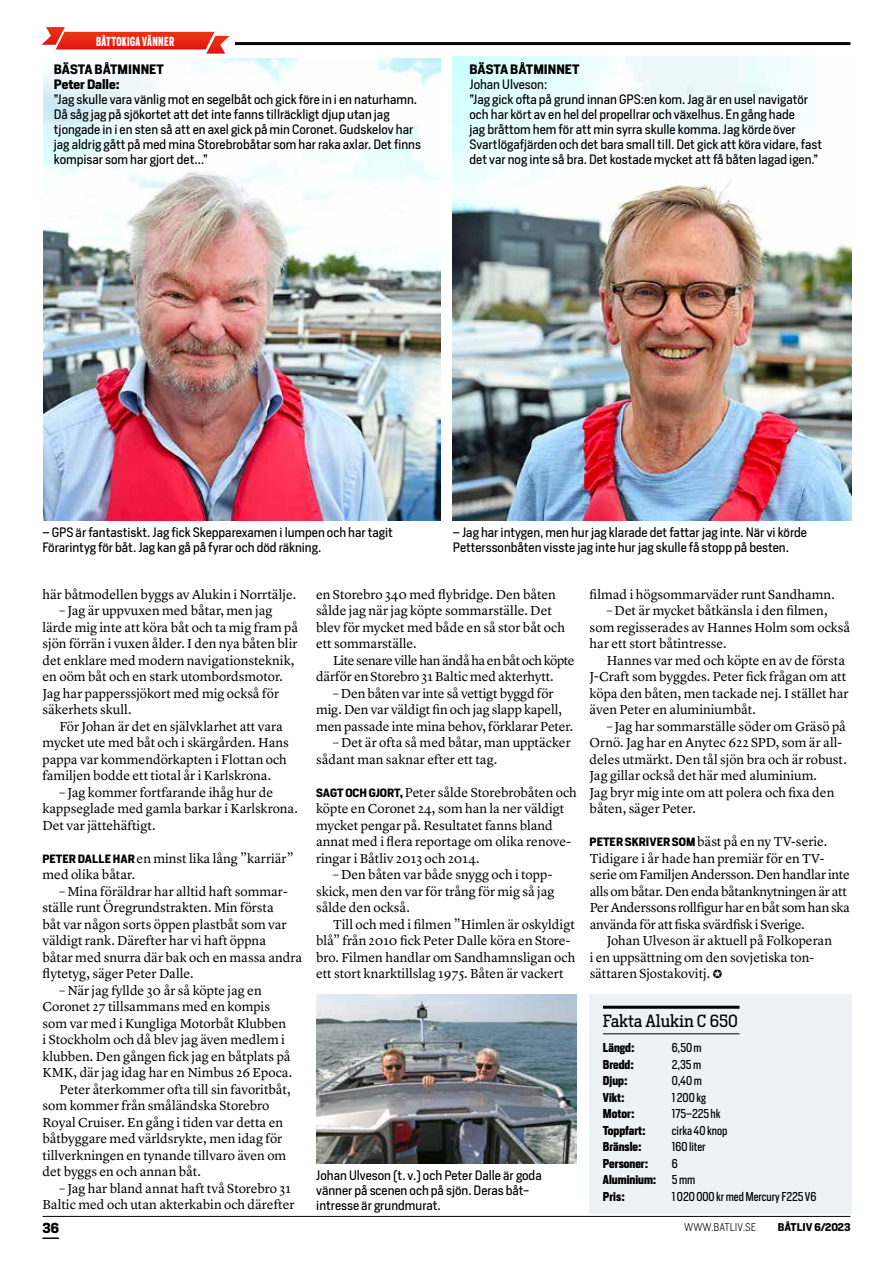
<style>
.page{position:relative;width:893px;height:1263px;background:#fff}
.page>*{position:absolute;margin:0;border:0;box-sizing:border-box;transform-origin:0 0}
.t1{font:16.5px "Heron Serif";color:#000}
.t2{font:13.5px/16.5px "Lyon Text";color:#000}
.t3{font:13.5px/16.5px "Lyon Text";letter-spacing:-.02em;color:#000}
.t4{font:700 13.5px "Heron Serif";color:#000}
.t5{font:12.75px/15px "Heron Sans";color:#000}
.t6{font:700 12.75px/15px "Heron Sans";letter-spacing:-.005em;color:#000}
.t7{font:700 12.15px "Heron Sans Cond";letter-spacing:.04em;color:#fff;scale:.77 1}
.t8{font:12px "Heron Sans Cond";color:#000}
.t9{font:700 12px "Heron Sans Cond";color:#000}
.t10{font:300 10.5px "Heron Sans";color:#000}
.t11{font:700 10.5px "Heron Sans";color:#000}
.s1{font-family:"Heron Sans";font-weight:700;font-size:11.25px}
</style>
<div class="page">
<hr style="left:43px;top:1216px;width:807px;height:1px;background:#000">
<svg style="left:43px;top:1237px;width:16px;height:2px"></svg>
<img style="left:453px;top:57px;width:398px;height:463px">
<img style="left:43px;top:58px;width:397px;height:462px">
<div style="left:589px;top:995px;width:262px;height:219px;background:#ecf2f6"></div>
<img style="left:316px;top:995px;width:261px;height:168px">
<hr style="left:235px;top:42px;width:615px;height:3px;background:#000">
<svg style="left:42px;top:27px;width:188px;height:27px"></svg>
<hr style="left:603px;top:1033px;width:136px;height:1px;background:#000">
<hr style="left:603px;top:1006px;width:136px;height:3px;background:#000">
<p class="t7" style="left:96px;top:33px;width:103px">BÅTTOKIGA VÄNNER</p>
<p class="t6" style="left:54px;top:62px;width:112px">BÄSTA BÅTMINNET<br>Peter Dalle:</p>
<p class="t5" style="left:54px;top:92px;width:369px">”Jag skulle vara vänlig mot en segelbåt och gick före in i en naturhamn.<br>Då såg jag på sjökortet att det inte fanns tillräckligt djup utan jag tjongade in i en sten så att en axel gick på min Coronet. Gudskelov har jag aldrig gått på med mina Storebrobåtar som har raka axlar. Det finns kompisar som har gjort det…”</p>
<p class="t6" style="left:469px;top:62px;width:112px">BÄSTA BÅTMINNET</p>
<p class="t5" style="left:469px;top:77px;width:354px">Johan Ulveson:<br>”Jag gick ofta på grund innan GPS:en kom. Jag är en usel navigatör och har kört av en hel del propellrar och växelhus. En gång hade<br>jag bråttom hem för att min syrra skulle komma. Jag körde över Svartlögafjärden och det bara small till. Det gick att köra vidare, fast det var nog inte så bra. Det kostade mycket att få båten lagad igen.”</p>
<p class="t5" style="left:43px;top:524px;width:352px">– GPS är fantastiskt. Jag fick Skepparexamen i lumpen och har tagit<br>Förarintyg för båt. Jag kan gå på fyrar och död räkning.</p>
<p class="t5" style="left:453px;top:524px;width:356px">– Jag har intygen, men hur jag klarade det fattar jag inte. När vi körde<br>Petterssonbåten visste jag inte hur jag skulle få stopp på besten.</p>
<p class="t2" style="left:43px;top:585px;width:255px">här båtmodellen byggs av Alukin i Norrtälje.</p>
<p class="t2" style="left:43px;top:601px;width:257px;text-indent:17px">– Jag är uppvuxen med båtar, men jag lärde mig inte att köra båt och ta mig fram på sjön förrän i vuxen ålder. I den nya båten blir det enklare med modern navigationsteknik, en oöm båt och en stark utombordsmotor.<br>Jag har papperssjökort med mig också för säkerhets skull.</p>
<p class="t2" style="left:43px;top:717px;width:248px;text-indent:17px">För Johan är det en självklarhet att vara mycket ute med båt och i skärgården. Hans pappa var kommendörkapten i Flottan och familjen bodde ett tiotal år i Karlskrona.</p>
<p class="t2" style="left:43px;top:783px;width:257px;text-indent:17px">– Jag kommer fortfarande ihåg hur de kappseglade med gamla barkar i Karlskrona.<br>Det var jättehäftigt.</p>
<p class="t2" style="left:43px;top:849px;width:253px"><span class="s1">PETER DALLE HAR</span> en minst lika lång ”karriär” med olika båtar.</p>
<p class="t2" style="left:43px;top:882px;width:261px;text-indent:17px">– Mina föräldrar har alltid haft sommar&shy;ställe runt Öregrundstrakten. Min första<br>båt var någon sorts öppen plastbåt som var väldigt rank. Därefter har vi haft öppna<br>båtar med snurra där bak och en massa andra flytetyg, säger Peter Dalle.</p>
<p class="t2" style="left:60px;top:981px;width:204px">– När jag fyllde 30 år så köpte jag en</p>
<p class="t2" style="left:43px;top:997px;width:229px">Coronet 27 tillsammans med en kompis</p>
<p class="t2" style="left:43px;top:1014px;width:245px">som var med i Kungliga Motorbåt Klubben</p>
<p class="t2" style="left:43px;top:1030px;width:244px">i Stockholm och då blev jag även medlem i</p>
<p class="t2" style="left:43px;top:1047px;width:250px">klubben. Den gången fick jag en båtplats på</p>
<p class="t2" style="left:43px;top:1063px;width:251px">KMK, där jag idag har en Nimbus 26 Epoca.</p>
<p class="t2" style="left:60px;top:1080px;width:233px">Peter återkommer ofta till sin favoritbåt,</p>
<p class="t2" style="left:43px;top:1096px;width:228px">som kommer från småländska Storebro</p>
<p class="t2" style="left:43px;top:1113px;width:242px">Royal Cruiser. En gång i tiden var detta en</p>
<p class="t2" style="left:43px;top:1129px;width:241px">båtbyggare med världsrykte, men idag för</p>
<p class="t2" style="left:43px;top:1146px;width:245px">tillverkningen en tynande tillvaro även om</p>
<p class="t2" style="left:43px;top:1162px;width:160px">det byggs en och annan båt.</p>
<p class="t2" style="left:43px;top:1179px;width:254px;text-align:right">– Jag har bland annat haft två Storebro 31<br>Baltic med och utan akterkabin och därefter</p>
<p class="t2" style="left:316px;top:585px;width:250px">en Storebro 340 med flybridge. Den båten sålde jag när jag köpte sommarställe. Det blev för mycket med både en så stor båt och ett sommarställe.</p>
<p class="t3" style="left:316px;top:651px;width:260px;text-indent:17px">Lite senare ville han ändå ha en båt och köpte därför en Storebro 31 Baltic med akterhytt.</p>
<p class="t2" style="left:316px;top:684px;width:259px;text-indent:17px">– Den båten var inte så vettigt byggd för mig. Den var väldigt fin och jag slapp kapell, men passade inte mina behov, förklarar Peter.</p>
<p class="t2" style="left:316px;top:733px;width:256px;text-indent:17px">– Det är ofta så med båtar, man upptäcker sådant man saknar efter ett tag.</p>
<p class="t2" style="left:316px;top:783px;width:262px"><span class="s1">SAGT OCH GJORT,</span> Peter sålde Storebrobåten och köpte en Coronet 24, som han la ner väldigt mycket pengar på. Resultatet fanns bland annat med i flera reportage om olika renove&shy;ringar i Båtliv 2013 och 2014.</p>
<p class="t2" style="left:316px;top:865px;width:240px;text-indent:17px">– Den båten var både snygg och i topp&shy;skick, men den var för trång för mig så jag sålde den också.</p>
<p class="t2" style="left:316px;top:915px;width:261px;text-indent:17px">Till och med i filmen ”Himlen är oskyldigt blå” från 2010 fick Peter Dalle köra en Store&shy;bro. Filmen handlar om Sandhamnsligan och ett stort knarktillslag 1975. Båten är vackert</p>
<p class="t5" style="left:316px;top:1167px;width:227px">Johan Ulveson (t. v.) och Peter Dalle är goda vänner på scenen och på sjön. Deras båt&shy;intresse är grundmurat.</p>
<p class="t2" style="left:590px;top:585px;width:247px">filmad i högsommarväder runt Sandhamn.</p>
<p class="t2" style="left:590px;top:601px;width:262px;text-indent:17px">– Det är mycket båtkänsla i den filmen, som regisserades av Hannes Holm som också har ett stort båtintresse.</p>
<p class="t2" style="left:590px;top:651px;width:260px;text-indent:17px">Hannes var med och köpte en av de första J-Craft som byggdes. Peter fick frågan om att köpa den båten, men tackade nej. I stället har även Peter en aluminiumbåt.</p>
<p class="t2" style="left:590px;top:717px;width:259px;text-indent:17px">– Jag har sommarställe söder om Gräsö på Ornö. Jag har en Anytec 622 SPD, som är all&shy;deles utmärkt. Den tål sjön bra och är robust.<br>Jag gillar också det här med aluminium.<br>Jag bryr mig inte om att polera och fixa den båten, säger Peter.</p>
<p class="t3" style="left:590px;top:832px;width:262px"><span class="s1">PETER SKRIVER SOM</span> bäst på en ny TV-serie.<br>Tidigare i år hade han premiär för en TV&shy;serie om Familjen Andersson. Den handlar inte alls om båtar. Den enda båtanknytningen är att Per Anderssons rollfigur har en båt som han ska använda för att fiska svärdfisk i Sverige.</p>
<p class="t2" style="left:590px;top:931px;width:244px;text-indent:17px">Johan Ulveson är aktuell på Folkoperan i en uppsättning om den sovjetiska ton&shy;sättaren Sjostakovitj. ✪</p>
<p class="t1" style="left:603px;top:1010px;width:137px">Fakta Alukin C 650</p>
<p class="t9" style="left:603px;top:1040px;width:33px">Längd:</p>
<p class="t8" style="left:672px;top:1040px;width:31px">6,50 m</p>
<p class="t9" style="left:603px;top:1056px;width:33px">Bredd:</p>
<p class="t8" style="left:672px;top:1056px;width:31px">2,35 m</p>
<p class="t9" style="left:603px;top:1073px;width:26px">Djup:</p>
<p class="t8" style="left:672px;top:1073px;width:31px">0,40 m</p>
<p class="t9" style="left:603px;top:1089px;width:23px">Vikt:</p>
<p class="t8" style="left:672px;top:1089px;width:35px">1 200 kg</p>
<p class="t9" style="left:603px;top:1106px;width:33px">Motor:</p>
<p class="t8" style="left:672px;top:1106px;width:50px">175–225 hk</p>
<p class="t9" style="left:603px;top:1122px;width:44px">Toppfart:</p>
<p class="t8" style="left:672px;top:1122px;width:57px">cirka 40 knop</p>
<p class="t9" style="left:603px;top:1139px;width:40px">Bränsle:</p>
<p class="t8" style="left:672px;top:1139px;width:35px">160 liter</p>
<p class="t9" style="left:603px;top:1155px;width:47px">Personer:</p>
<p class="t8" style="left:672px;top:1155px;width:7px">6</p>
<p class="t9" style="left:603px;top:1172px;width:55px">Aluminium:</p>
<p class="t8" style="left:672px;top:1172px;width:25px">5 mm</p>
<p class="t9" style="left:603px;top:1188px;width:23px">Pris:</p>
<p class="t8" style="left:672px;top:1188px;width:146px">1 020 000 kr med Mercury F225 V6</p>
<p class="t4" style="left:43px;top:1219px;width:18px">36</p>
<p class="t10" style="left:684px;top:1220px;width:73px">WWW.BATLIV.SE</p>
<p class="t11" style="left:778px;top:1220px;width:74px">BÅTLIV 6/2023</p>
</div>
